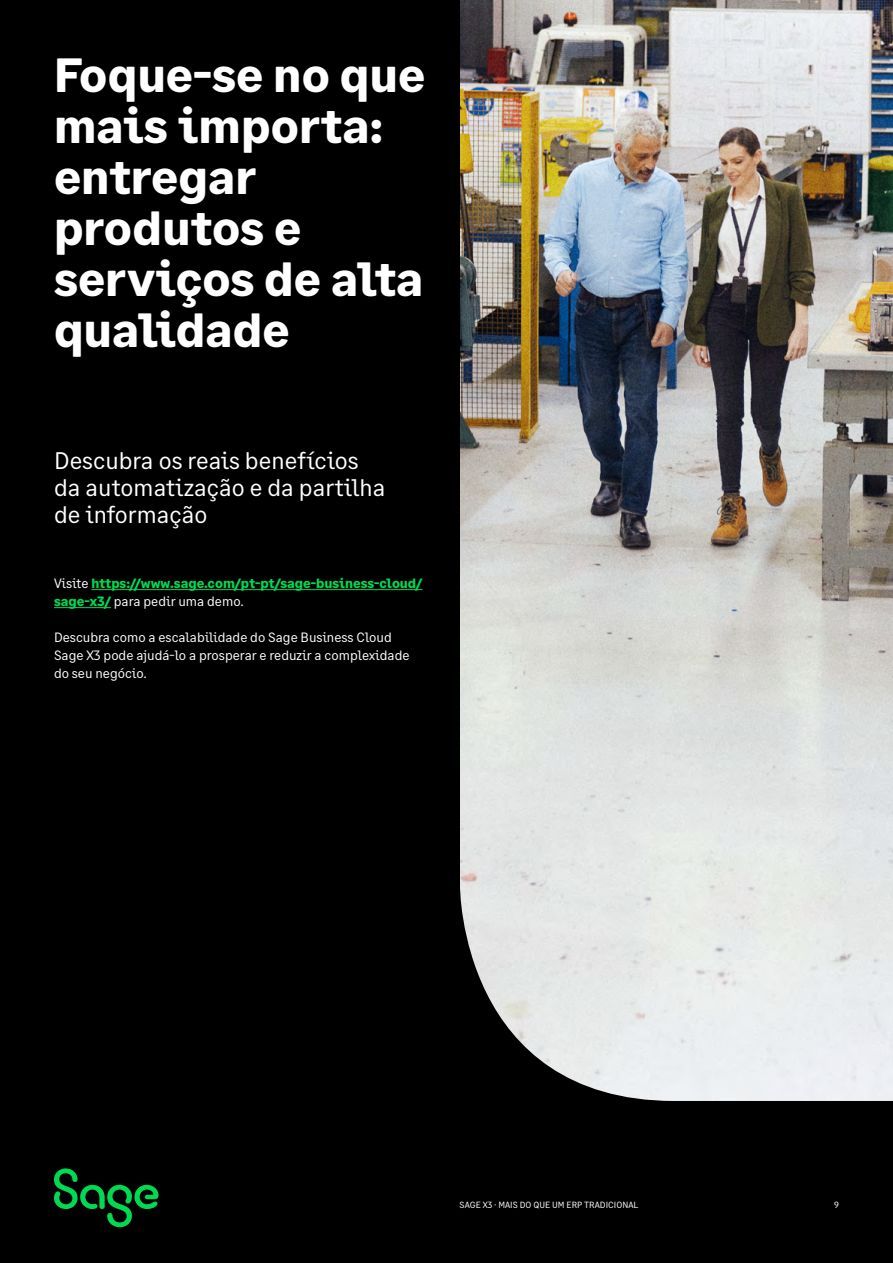
<style>
.page{position:relative;width:893px;height:1263px;background:#000}
.page>*{position:absolute;margin:0;border:0;box-sizing:border-box;transform-origin:0 0}
.t1{font:700 48px/51px "Sage Text";color:#fff}
.t2{font:24px/27px "Sage Text";color:#fff}
.t3{font:13.5px/18px "Sage Text";color:#fff}
.t4{font:700 13.5px/18px "Sage Text";color:#00da53}
.t5{font:9px "Sage Text";color:#fff}
.s1{font-weight:400;color:#fff}
</style>
<div class="page">
<img style="left:460px;top:0;width:433px;height:1101px">
<hr style="left:91px;top:589px;width:332px;height:1px;background:#00da53">
<hr style="left:54px;top:607px;width:57px;height:1px;background:#00da53">
<svg style="left:54px;top:1168px;width:105px;height:59px"></svg>
<h1 class="t1" style="left:54px;top:51px;width:373px">Foque-se no que mais importa: entregar produtos e serviços de alta qualidade</h1>
<h2 class="t2" style="left:54px;top:447px;width:333px">Descubra os reais benefícios da automatização e da partilha de informação</h2>
<p class="t4" style="left:54px;top:574px;width:370px"><span class="s1">Visite</span> https://www.sage.com/pt-pt/sage-business-cloud/ sage-x3/ <span class="s1">para pedir uma demo.</span></p>
<p class="t3" style="left:54px;top:628px;width:357px">Descubra como a escalabilidade do Sage Business Cloud<br>Sage X3 pode ajudá-lo a prosperar e reduzir a complexidade do seu negócio.</p>
<p class="t5" style="left:460px;top:1200px;width:12px">Sage</p>
<p class="t5" style="left:483px;top:1200px;width:108px">X3 · Mais do que um ERP tradicio</p>
<p class="t5" style="left:622px;top:1200px;width:12px">nal</p>
<p class="t5" style="left:834px;top:1200px;width:6px">9</p>
</div>
